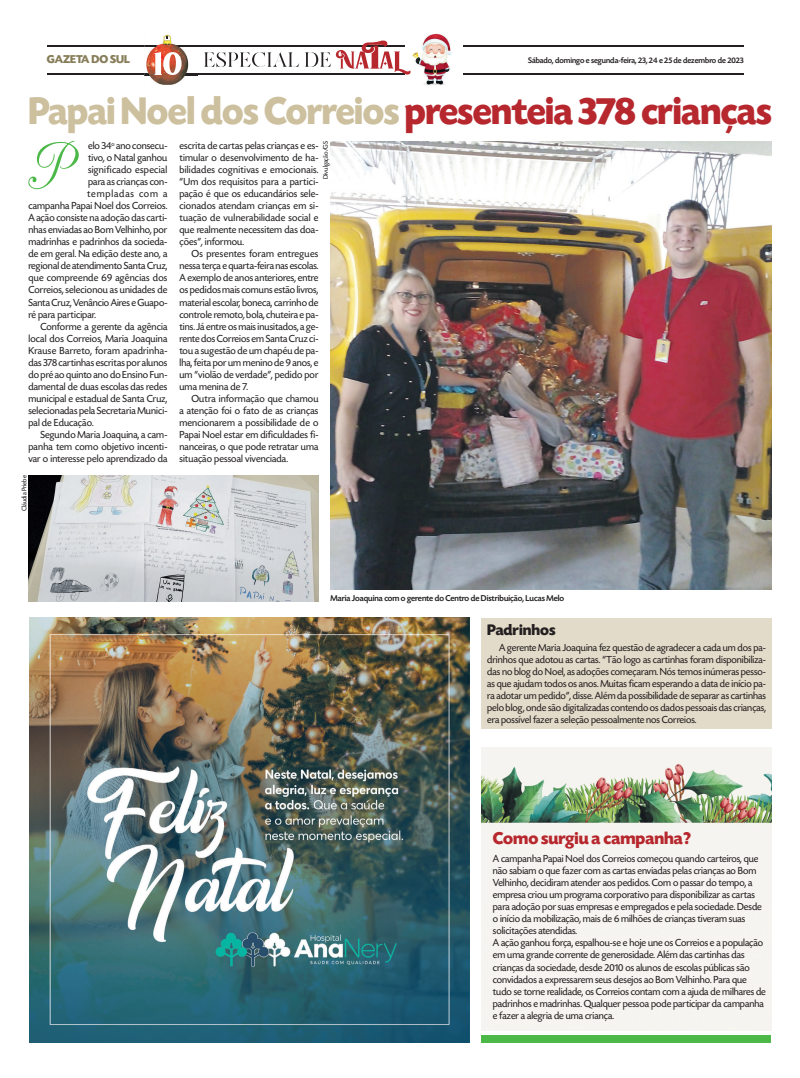
<style>
.page{position:relative;width:800px;height:1078px;background:#fff}
.page>*{position:absolute;margin:0;border:0;box-sizing:border-box;transform-origin:0 0}
.t1{font:700 40.5px "Today SHOP";letter-spacing:-.01em;color:#b7282e;scale:.95 1}
.t2{font:700 18px "Today SHOP";color:#b7282e}
.t3{font:700 16px "Today SHOP";color:#231f20}
.t4{font:700 12px "Today SHOP";color:#877d59}
.t5{font:10.7px/12px "Today SHOP";letter-spacing:.005em;color:#231f20}
.t6{font:10.7px "Today SHOP";letter-spacing:.025em;color:#231f20}
.t7{font:10.7px "Today SHOP";letter-spacing:.03em;color:#231f20}
.t8{font:10.7px "Today SHOP";letter-spacing:.08em;color:#231f20}
.t9{font:500 9px "Today SHOP";color:#231f20}
.t10{font:500 8.5px "Today SHOP";color:#231f20}
.t11{font:7px "Today SHOP";color:#231f20}
.s1{color:#cdc09f}
</style>
<div class="page">
<img style="left:481px;top:747px;width:290px;height:159px">
<hr style="left:47px;top:45px;width:696px;height:1px;background:#231f20">
<hr style="left:47px;top:46px;width:696px;height:1px;background:#231f20">
<hr style="left:47px;top:73px;width:696px;height:1px;background:#231f20">
<hr style="left:47px;top:74px;width:696px;height:1px;background:#231f20">
<div style="left:481px;top:1035px;width:290px;height:7px;background:#4cb848"></div>
<svg style="left:28px;top:141px;width:51px;height:48px"></svg>
<img style="left:411px;top:33px;width:51px;height:52px">
<img style="left:144px;top:34px;width:53px;height:51px">
<img style="left:144px;top:45px;width:53px;height:2px">
<img style="left:144px;top:73px;width:53px;height:2px">
<svg style="left:154px;top:52px;width:31px;height:23px"></svg>
<svg style="left:204px;top:41px;width:207px;height:34px"></svg>
<img style="left:30px;top:617px;width:439px;height:425px">
<div style="left:481px;top:618px;width:290px;height:111px;background:#e3dbc9"></div>
<img style="left:28px;top:475px;width:290px;height:126px">
<img style="left:330px;top:141px;width:441px;height:448px">
<p class="t4" style="left:47px;top:55px;width:84px">GAZETA DO SUL</p>
<p class="t10" style="left:528px;top:57px;width:217px">Sábado, domingo e segunda-feira, 23, 24 e 25 de dezembro de 2023</p>
<p class="t1" style="left:28px;top:96px;width:783px"><span class="s1">Papai Noel dos Correios</span> presenteia 378 crianças</p>
<p class="t5" style="left:88px;top:141px;width:81px">elo 34<sup>o</sup> ano consecu-</p>
<p class="t5" style="left:88px;top:153px;width:81px">tivo, o Natal ganhou</p>
<p class="t6" style="left:88px;top:166px;width:81px">significado especial</p>
<p class="t5" style="left:88px;top:177px;width:81px">para as crianças con-</p>
<p class="t8" style="left:87px;top:190px;width:82px">templadas com a</p>
<p class="t5" style="left:28px;top:201px;width:140px">campanha Papai Noel dos Correios.</p>
<p class="t5" style="left:28px;top:213px;width:140px">A ação consiste na adoção das carti-</p>
<p class="t5" style="left:28px;top:225px;width:140px">nhas enviadas ao Bom Velhinho, por</p>
<p class="t5" style="left:28px;top:237px;width:140px">madrinhas e padrinhos da socieda-</p>
<p class="t5" style="left:28px;top:249px;width:140px">de em geral. Na edição deste ano, a</p>
<p class="t5" style="left:28px;top:261px;width:140px">regional de atendimento Santa Cruz,</p>
<p class="t6" style="left:28px;top:274px;width:140px">que compreende 69 agências dos</p>
<p class="t5" style="left:28px;top:285px;width:140px">Correios, selecionou as unidades de</p>
<p class="t5" style="left:28px;top:297px;width:140px">Santa Cruz, Venâncio Aires e Guapo-</p>
<p class="t5" style="left:28px;top:309px;width:69px">ré para participar.</p>
<p class="t5" style="left:40px;top:321px;width:128px">Conforme a gerente da agência</p>
<p class="t5" style="left:28px;top:333px;width:140px">local dos Correios, Maria Joaquina</p>
<p class="t6" style="left:28px;top:346px;width:140px">Krause Barreto, foram apadrinha-</p>
<p class="t5" style="left:28px;top:357px;width:140px">das 378 cartinhas escritas por alunos</p>
<p class="t5" style="left:28px;top:369px;width:140px">do pré ao quinto ano do Ensino Fun-</p>
<p class="t5" style="left:28px;top:381px;width:140px">damental de duas escolas das redes</p>
<p class="t5" style="left:28px;top:393px;width:140px">municipal e estadual de Santa Cruz,</p>
<p class="t5" style="left:28px;top:405px;width:140px">selecionadas pela Secretaria Munici-</p>
<p class="t5" style="left:28px;top:417px;width:67px">pal de Educação.</p>
<p class="t5" style="left:40px;top:429px;width:128px">Segundo Maria Joaquina, a cam-</p>
<p class="t5" style="left:28px;top:441px;width:140px">panha tem como objetivo incenti-</p>
<p class="t5" style="left:28px;top:453px;width:140px">var o interesse pelo aprendizado da</p>
<p class="t11" style="left:323px;top:179px;width:40px;rotate:-90deg">Divulgação/GS</p>
<p class="t5" style="left:179px;top:141px;width:140px">escrita de cartas pelas crianças e es-</p>
<p class="t5" style="left:179px;top:153px;width:140px">timular o desenvolvimento de ha-</p>
<p class="t6" style="left:179px;top:166px;width:140px">bilidades cognitivas e emocionais.</p>
<p class="t5" style="left:179px;top:177px;width:140px">“Um dos requisitos para a partici-</p>
<p class="t5" style="left:179px;top:189px;width:140px">pação é que os educandários sele-</p>
<p class="t5" style="left:179px;top:201px;width:140px">cionados atendam crianças em si-</p>
<p class="t5" style="left:179px;top:213px;width:140px">tuação de vulnerabilidade social e</p>
<p class="t5" style="left:179px;top:225px;width:140px">que realmente necessitem das doa-</p>
<p class="t5" style="left:179px;top:237px;width:66px">ções”, informou.</p>
<p class="t7" style="left:191px;top:250px;width:128px">Os presentes foram entregues</p>
<p class="t5" style="left:179px;top:261px;width:140px">nessa terça e quarta-feira nas escolas.</p>
<p class="t5" style="left:179px;top:273px;width:140px">A exemplo de anos anteriores, entre</p>
<p class="t5" style="left:179px;top:285px;width:140px">os pedidos mais comuns estão livros,</p>
<p class="t5" style="left:179px;top:297px;width:140px">material escolar, boneca, carrinho de</p>
<p class="t5" style="left:179px;top:309px;width:140px">controle remoto, bola, chuteira e pa-</p>
<p class="t5" style="left:179px;top:321px;width:140px">tins. Já entre os mais inusitados, a ge-</p>
<p class="t5" style="left:179px;top:333px;width:140px">rente dos Correios em Santa Cruz ci-</p>
<p class="t5" style="left:179px;top:345px;width:140px">tou a sugestão de um chapéu de pa-</p>
<p class="t5" style="left:179px;top:357px;width:140px">lha, feita por um menino de 9 anos, e</p>
<p class="t5" style="left:179px;top:369px;width:140px">um “violão de verdade”, pedido por</p>
<p class="t5" style="left:179px;top:381px;width:70px">uma menina de 7.</p>
<p class="t5" style="left:191px;top:393px;width:128px">Outra informação que chamou</p>
<p class="t5" style="left:179px;top:405px;width:140px">a atenção foi o fato de as crianças</p>
<p class="t5" style="left:179px;top:417px;width:140px">mencionarem a possibilidade de o</p>
<p class="t5" style="left:179px;top:429px;width:140px">Papai Noel estar em dificuldades fi-</p>
<p class="t5" style="left:179px;top:441px;width:140px">nanceiras, o que pode retratar uma</p>
<p class="t5" style="left:179px;top:453px;width:110px">situação pessoal vivenciada.</p>
<p class="t11" style="left:21px;top:511px;width:38px;rotate:-90deg">Cláudia Priebe</p>
<p class="t9" style="left:330px;top:595px;width:235px">Maria Joaquina com o gerente do Centro de Distribuição, Lucas Melo</p>
<p class="t3" style="left:487px;top:624px;width:70px">Padrinhos</p>
<p class="t5" style="left:487px;top:642px;width:280px;text-align:justify;text-indent:12px">A gerente Maria Joaquina fez questão de agradecer a cada um dos pa&shy;drinhos que adotou as cartas. “Tão logo as cartinhas foram disponibiliza&shy;das no blog do Noel, as adoções começaram. Nós temos inúmeras pesso&shy;as que ajudam todos os anos. Muitas ficam esperando a data de início pa&shy;ra adotar um pedido”, disse. Além da possibilidade de separar as cartinhas pelo blog, onde são digitalizadas contendo os dados pessoais das crianças, era possível fazer a seleção pessoalmente nos Correios.</p>
<p class="t2" style="left:492px;top:832px;width:199px">Como surgiu a campanha?</p>
<p class="t5" style="left:492px;top:853px;width:274px">A campanha Papai Noel dos Correios começou quando carteiros, que não sabiam o que fazer com as cartas enviadas pelas crianças ao Bom Velhinho, decidiram atender aos pedidos. Com o passar do tempo, a empresa criou um programa corporativo para disponibilizar as cartas para adoção por suas empresas e empregados e pela sociedade. Desde o início da mobilização, mais de 6 milhões de crianças tiveram suas solicitações atendidas.<br>A ação ganhou força, espalhou-se e hoje une os Correios e a população em uma grande corrente de generosidade. Além das cartinhas das crianças da sociedade, desde 2010 os alunos de escolas públicas são convidados a expressarem seus desejos ao Bom Velhinho. Para que tudo se torne realidade, os Correios contam com a ajuda de milhares de padrinhos e madrinhas. Qualquer pessoa pode participar da campanha e fazer a alegria de uma criança.</p>
</div>
